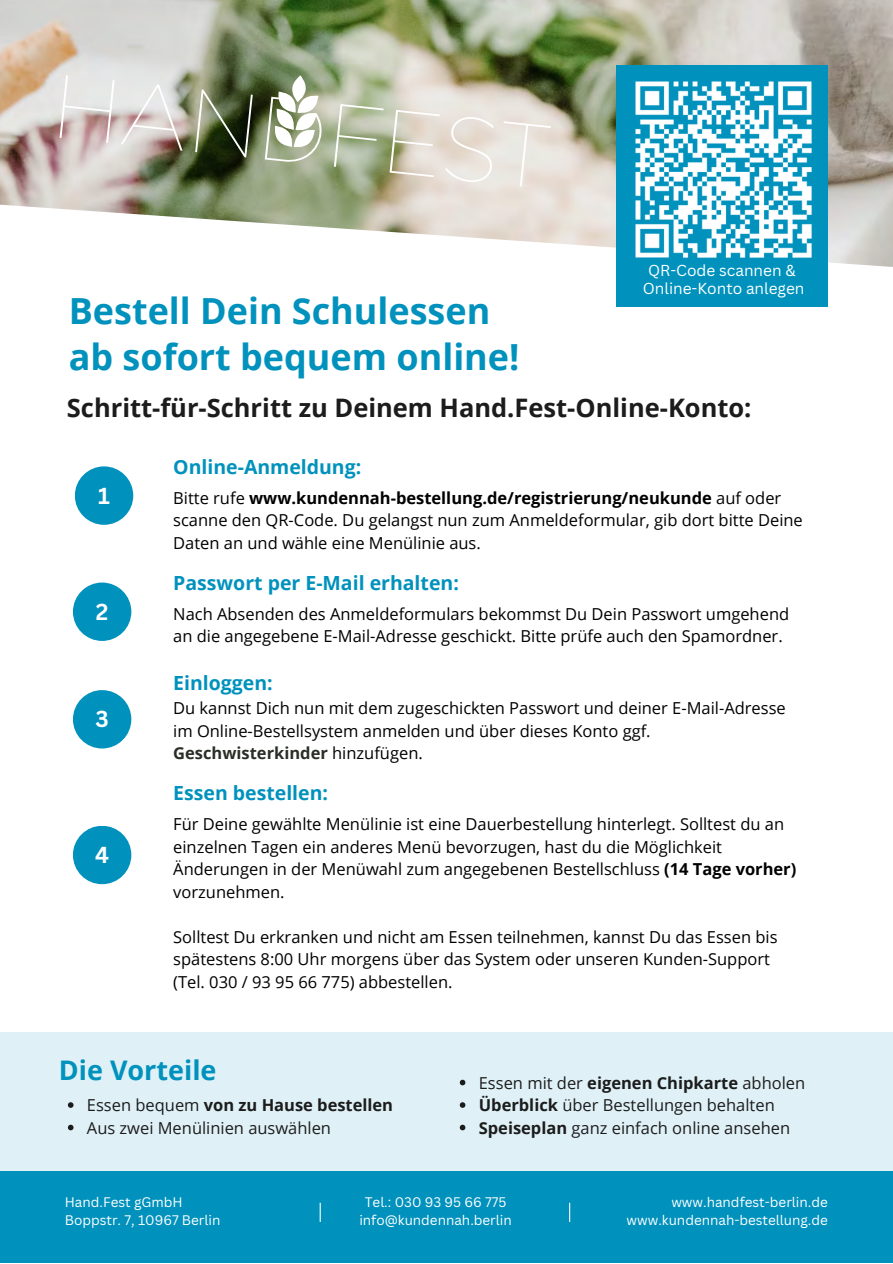
<style>
.page{position:relative;width:893px;height:1264px;background:#fff}
.page>*{position:absolute;margin:0;border:0;box-sizing:border-box;transform-origin:0 0}
.t1{font:700 36px "Open Sans";color:#0092bd}
.t2{font:700 27px "Open Sans";color:#0092bd}
.t3{font:700 25.5px "Open Sans";color:#1c1c1d}
.t4{font:700 22.5px "Canva Sans";color:#fff}
.t5{font:700 19.5px "Open Sans";color:#0092bd}
.t6{font:16.5px/22.5px "Open Sans";color:#000}
.t7{font:16.5px "Open Sans";color:#1c1c1d}
.t8{font:700 16.5px "Open Sans";color:#1c1c1d}
.t9{font:15.45px "Canva Sans";color:#fff}
.t10{font:13.5px "Canva Sans";color:#fff}
.s1{font-weight:700}
.s2{font-weight:700;color:#2a2f26}
.s3{font-weight:400}
</style>
<div class="page">
<div style="left:0;top:1032px;width:892px;height:139px;background:#dff1f6"></div>
<img style="left:0;top:0;width:892px;height:294px">
<div style="left:75px;top:466px;width:58px;height:59px;background:#0092bd;border-radius:50%"></div>
<div style="left:73px;top:582px;width:58px;height:59px;background:#0092bd;border-radius:50%"></div>
<div style="left:73px;top:690px;width:58px;height:58px;background:#0092bd;border-radius:50%"></div>
<div style="left:73px;top:825px;width:58px;height:59px;background:#0092bd;border-radius:50%"></div>
<div style="left:0;top:1171px;width:892px;height:91px;background:#0092bd"></div>
<svg style="left:319px;top:1202px;width:2px;height:19px"></svg>
<svg style="left:569px;top:1202px;width:1px;height:19px"></svg>
<img style="left:60px;top:75px;width:491px;height:111px">
<div style="left:617px;top:66px;width:210px;height:241px;background:#0092bd"></div>
<img style="left:635px;top:81px;width:177px;height:177px">
<svg style="left:68px;top:1102px;width:5px;height:5px"></svg>
<svg style="left:68px;top:1124px;width:5px;height:6px"></svg>
<svg style="left:459px;top:1079px;width:6px;height:6px"></svg>
<svg style="left:459px;top:1102px;width:6px;height:5px"></svg>
<svg style="left:459px;top:1124px;width:6px;height:6px"></svg>
<p class="t1" style="left:69px;top:286px;width:423px">Bestell Dein Schulessen</p>
<p class="t1" style="left:69px;top:332px;width:452px">ab sofort bequem online!</p>
<p class="t9" style="left:648px;top:260px;width:149px">QR-Code scannen &amp;</p>
<p class="t9" style="left:642px;top:278px;width:163px">Online-Konto anlegen</p>
<p class="t3" style="left:67px;top:389px;width:686px">Schritt-für-Schritt zu Deinem Hand.Fest-Online-Konto:</p>
<p class="t4" style="left:98px;top:479px;width:13px">1</p>
<p class="t4" style="left:96px;top:595px;width:14px">2</p>
<p class="t4" style="left:95px;top:703px;width:15px">3</p>
<p class="t4" style="left:95px;top:838px;width:15px">4</p>
<p class="t5" style="left:173px;top:453px;width:189px">Online-Anmeldung:</p>
<p class="t6" style="left:173px;top:486px;width:631px">Bitte rufe <span class="s1">www.kundennah-bestellung.de/registrierung/neukunde</span> auf oder scanne den QR-Code. Du gelangst nun zum Anmeldeformular, gib dort bitte Deine<br>Daten an und wähle eine Menülinie aus.</p>
<p class="t5" style="left:173px;top:569px;width:287px">Passwort per E-Mail erhalten:</p>
<p class="t6" style="left:173px;top:602px;width:617px">Nach Absenden des Anmeldeformulars bekommst Du Dein Passwort umgehend an die angegebene E-Mail-Adresse geschickt. Bitte prüfe auch den Spamordner.</p>
<p class="t5" style="left:173px;top:669px;width:101px">Einloggen:</p>
<p class="t6" style="left:173px;top:696px;width:614px">Du kannst Dich nun mit dem zugeschickten Passwort und deiner E-Mail-Adresse im Online-Bestellsystem anmelden und über dieses Konto ggf.<br><span class="s2">Geschwisterkinder</span> hinzufügen.</p>
<p class="t5" style="left:173px;top:779px;width:156px">Essen bestellen:</p>
<p class="t6" style="left:173px;top:812px;width:624px">Für Deine gewählte Menülinie ist eine Dauerbestellung hinterlegt. Solltest du an einzelnen Tagen ein anderes Menü bevorzugen, hast du die Möglichkeit Änderungen in der Menüwahl zum angegebenen Bestellschluss <span class="s1">(14 Tage vorher) </span>vorzunehmen.</p>
<p class="t6" style="left:173px;top:925px;width:605px">Solltest Du erkranken und nicht am Essen teilnehmen, kannst Du das Essen bis spätestens 8:00 Uhr morgens über das System oder unseren Kunden-Support (Tel. 030 / 93 95 66 775) abbestellen.</p>
<p class="t2" style="left:59px;top:1050px;width:159px">Die Vorteile</p>
<p class="t8" style="left:87px;top:1093px;width:308px"><span class="s3">Essen bequem</span> von zu Hause bestellen</p>
<p class="t7" style="left:87px;top:1116px;width:245px">Aus zwei Menülinien auswählen</p>
<p class="t7" style="left:479px;top:1071px;width:328px">Essen mit der <span class="s1">eigenen Chipkarte</span> abholen</p>
<p class="t7" style="left:479px;top:1093px;width:297px"><span class="s1">Überblick</span> über Bestellungen behalten</p>
<p class="t7" style="left:479px;top:1116px;width:313px"><span class="s1">Speiseplan</span> ganz einfach online ansehen</p>
<p class="t10" style="left:65px;top:1192px;width:119px">Hand.Fest gGmbH</p>
<p class="t10" style="left:65px;top:1210px;width:157px">Boppstr. 7, 10967 Berlin</p>
<p class="t10" style="left:365px;top:1192px;width:143px">Tel.: 030 93 95 66 775</p>
<p class="t10" style="left:359px;top:1210px;width:154px">info@kundennah.berlin</p>
<p class="t10" style="left:671px;top:1192px;width:158px">www.handfest-berlin.de</p>
<p class="t10" style="left:626px;top:1210px;width:203px">www.kundennah-bestellung.de</p>
</div>
